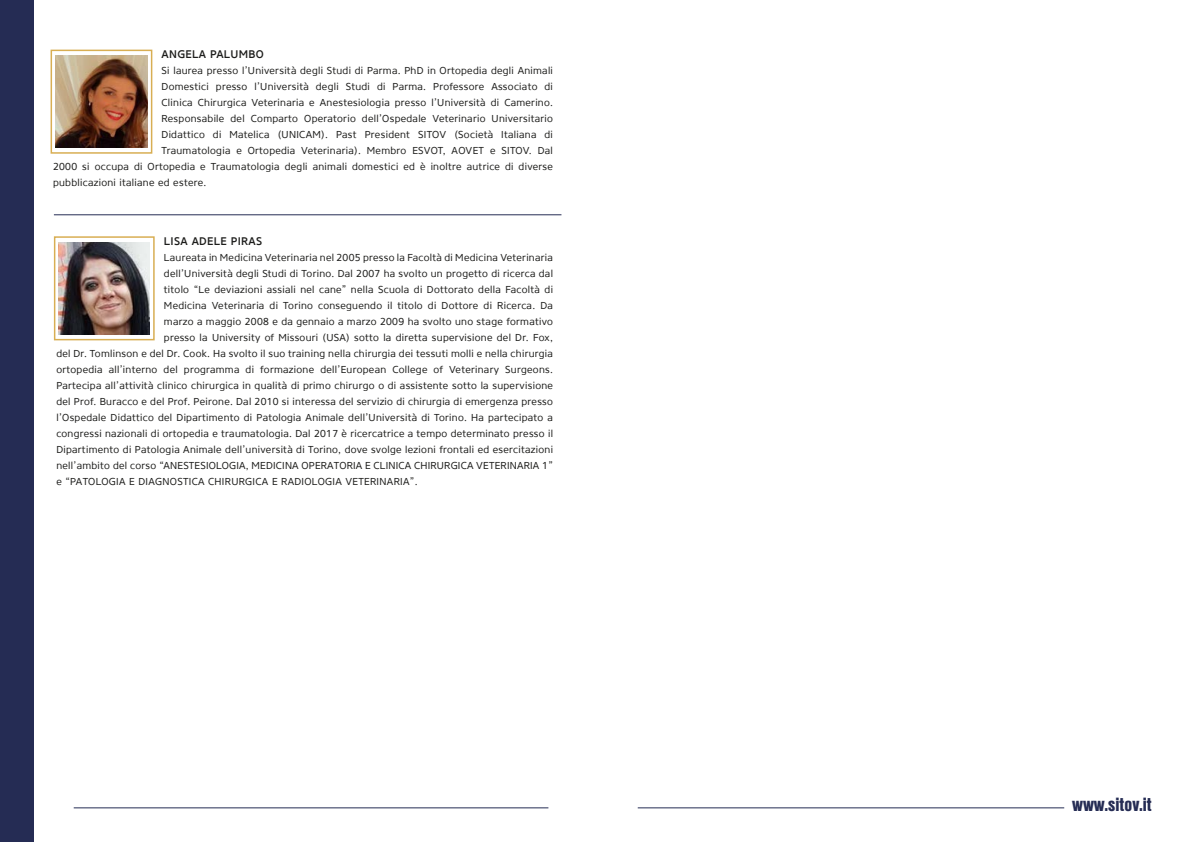
<style>
.page{position:relative;width:1191px;height:842px;background:#fff}
.page>*{position:absolute;margin:0;border:0;box-sizing:border-box;transform-origin:0 0}
.t1{font:20px "Nimbus Sans DOT Blac Cond";color:#252c54}
.t2{font:500 11px "Core Sans N 55";letter-spacing:.03em;color:#1d1d1b}
.t3{font:10px "Core Sans N 45";letter-spacing:.03em;color:#1d1d1b}
</style>
<div class="page">
<div style="left:51px;top:50px;width:101px;height:104px;border:2px solid #d8ae53"></div>
<img style="left:56px;top:55px;width:91px;height:93px">
<div style="left:54px;top:236px;width:101px;height:104px;border:2px solid #d8ae53"></div>
<img style="left:59px;top:242px;width:91px;height:93px">
<hr style="left:54px;top:215px;width:507px;height:1px;background:#252c54">
<hr style="left:638px;top:807px;width:426px;height:1px;background:#252c54">
<hr style="left:74px;top:807px;width:474px;height:1px;background:#252c54">
<div style="left:0;top:0;width:34px;height:842px;background:#252c54"></div>
<p class="t2" style="left:162px;top:47px;width:104px">ANGELA PALUMBO</p>
<p class="t3" style="left:162px;top:64px;width:393px">Si laurea presso l’Università degli Studi di Parma. PhD in Ortopedia degli Animali</p>
<p class="t3" style="left:162px;top:80px;width:393px">Domestici presso l’Università degli Studi di Parma. Professore Associato di</p>
<p class="t3" style="left:162px;top:96px;width:393px">Clinica Chirurgica Veterinaria e Anestesiologia presso l’Università di Camerino.</p>
<p class="t3" style="left:162px;top:112px;width:393px">Responsabile del Comparto Operatorio dell’Ospedale Veterinario Universitario</p>
<p class="t3" style="left:162px;top:128px;width:393px">Didattico di Matelica (UNICAM). Past President SITOV (Società Italiana di</p>
<p class="t3" style="left:162px;top:144px;width:393px">Traumatologia e Ortopedia Veterinaria). Membro ESVOT, AOVET e SITOV. Dal</p>
<p class="t3" style="left:53px;top:160px;width:501px">2000 si occupa di Ortopedia e Traumatologia degli animali domestici ed è inoltre autrice di diverse</p>
<p class="t3" style="left:53px;top:176px;width:155px">pubblicazioni italiane ed estere.</p>
<p class="t2" style="left:164px;top:234px;width:100px">LISA ADELE PIRAS</p>
<p class="t3" style="left:164px;top:251px;width:390px">Laureata in Medicina Veterinaria nel 2005 presso la Facoltà di Medicina Veterinaria</p>
<p class="t3" style="left:164px;top:267px;width:390px">dell’Università degli Studi di Torino. Dal 2007 ha svolto un progetto di ricerca dal</p>
<p class="t3" style="left:164px;top:283px;width:390px">titolo “Le deviazioni assiali nel cane” nella Scuola di Dottorato della Facoltà di</p>
<p class="t3" style="left:164px;top:299px;width:390px">Medicina Veterinaria di Torino conseguendo il titolo di Dottore di Ricerca. Da</p>
<p class="t3" style="left:164px;top:315px;width:390px">marzo a maggio 2008 e da gennaio a marzo 2009 ha svolto uno stage formativo</p>
<p class="t3" style="left:164px;top:331px;width:390px">presso la University of Missouri (USA) sotto la diretta supervisione del Dr. Fox,</p>
<p class="t3" style="left:56px;top:347px;width:498px">del Dr. Tomlinson e del Dr. Cook. Ha svolto il suo training nella chirurgia dei tessuti molli e nella chirurgia</p>
<p class="t3" style="left:56px;top:363px;width:498px">ortopedia all’interno del programma di formazione dell’European College of Veterinary Surgeons.</p>
<p class="t3" style="left:56px;top:379px;width:498px">Partecipa all’attività clinico chirurgica in qualità di primo chirurgo o di assistente sotto la supervisione</p>
<p class="t3" style="left:56px;top:395px;width:498px">del Prof. Buracco e del Prof. Peirone. Dal 2010 si interessa del servizio di chirurgia di emergenza presso</p>
<p class="t3" style="left:56px;top:411px;width:498px">l’Ospedale Didattico del Dipartimento di Patologia Animale dell’Università di Torino. Ha partecipato a</p>
<p class="t3" style="left:56px;top:427px;width:498px">congressi nazionali di ortopedia e traumatologia. Dal 2017 è ricercatrice a tempo determinato presso il</p>
<p class="t3" style="left:56px;top:443px;width:498px">Dipartimento di Patologia Animale dell’università di Torino, dove svolge lezioni frontali ed esercitazioni</p>
<p class="t3" style="left:56px;top:459px;width:498px">nell’ambito del corso “ANESTESIOLOGIA, MEDICINA OPERATORIA E CLINICA CHIRURGICA VETERINARIA 1”</p>
<p class="t3" style="left:56px;top:475px;width:363px">e “PATOLOGIA E DIAGNOSTICA CHIRURGICA E RADIOLOGIA VETERINARIA”.</p>
<h1 class="t1" style="left:1072px;top:793px;width:81px">www.sitov.it</h1>
</div>
